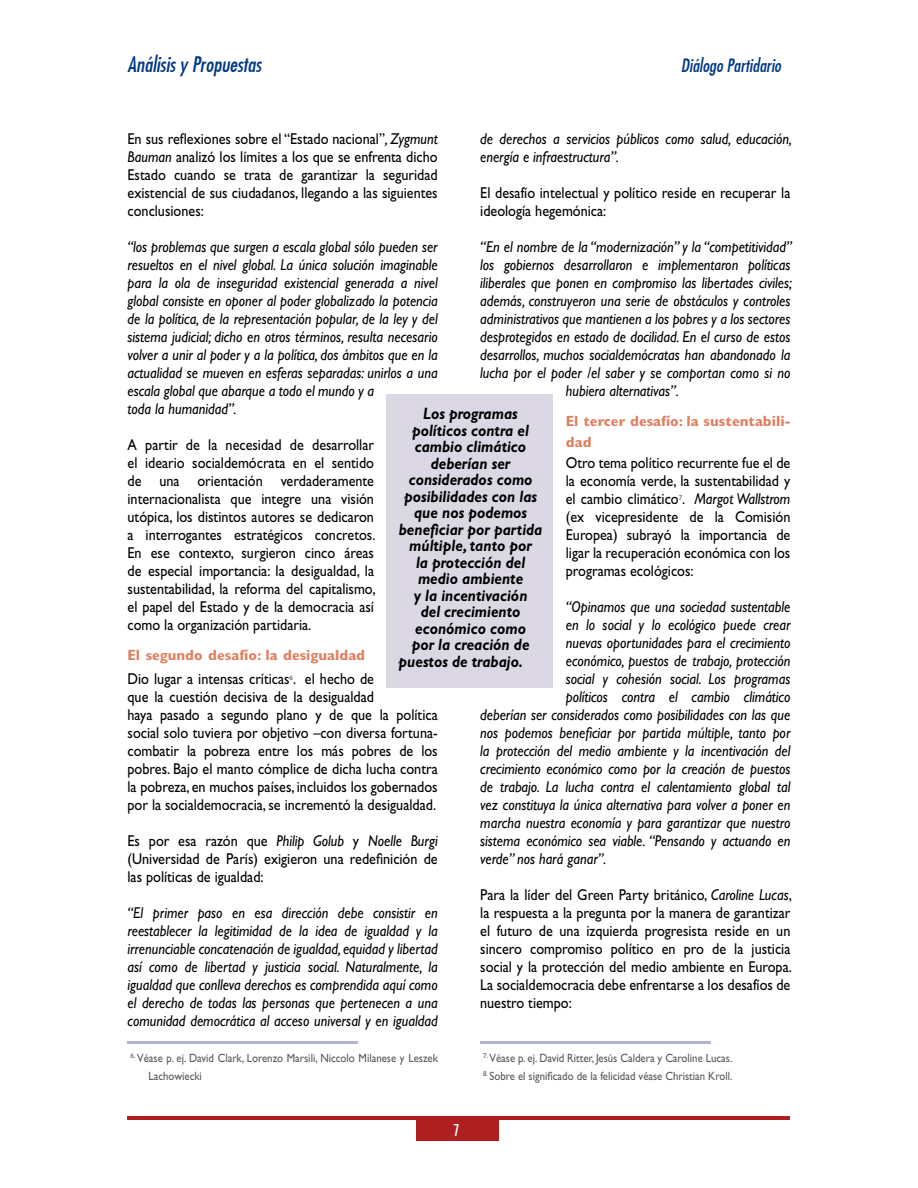
<style>
.page{position:relative;width:918px;height:1188px;background:#fff}
.page>*{position:absolute;margin:0;border:0;box-sizing:border-box;transform-origin:0 0}
.t1{font:italic 21px "Futura Md Cn";color:#003882}
.t2{font:italic 18px "Futura Md Cn";color:#003882}
.t3{font:condensed 18px "Gill Sans";color:#fff}
.t4{font:italic 700 16.5px "Gill Sans";color:#000;scale:.9 1}
.t5{font:italic 15.75px/18px "Gill Sans";color:#000;scale:.9 1}
.t6{font:15.75px/18px "Gill Sans";color:#000;text-align:justify;scale:.9 1}
.t7{font:700 condensed 14.85px/21px "Gill Sans";color:#e07f60;scale:1.11 1}
.t8{font:12px/18px "Gill Sans";color:#58585a;scale:.9 1}
.t9{font:7.05px "Gill Sans";color:#58585a}
.s1{font-style:italic}
</style>
<div class="page">
<div style="left:417px;top:1119px;width:82px;height:21px;background:#b01f1f"></div>
<hr style="left:128px;top:1116px;width:662px;height:3px;background:#b01f1f">
<hr style="left:128px;top:1041px;width:230px;height:3px;background:#b1b1d5">
<hr style="left:480px;top:1041px;width:231px;height:3px;background:#b1b1d5">
<div style="left:387px;top:394px;width:166px;height:294px;background:#dbd8e4"></div>
<h1 class="t1" style="left:128px;top:55px;width:135px">Análisis y Propuestas</h1>
<p class="t2" style="left:681px;top:57px;width:102px">Diálogo Partidario</p>
<p class="t6" style="left:128px;top:131px;width:346px">En sus reflexiones sobre el “Estado nacional”<span class="s1">, Zygmunt Bauman</span> analizó los límites a los que se enfrenta dicho Estado cuando se trata de garantizar la seguridad existencial de sus ciudadanos, llegando a las siguientes conclusiones:</p>
<p class="t5" style="left:128px;top:239px;width:346px">“los problemas que surgen a escala global sólo pueden ser resueltos en el nivel global. La única solución imaginable para la ola de inseguridad existencial generada a nivel global consiste en oponer al poder globalizado la potencia de la política, de la representación popular, de la ley y del sistema judicial; dicho en otros términos, resulta necesario volver a unir al poder y a la política, dos ámbitos que en la actualidad se mueven en esferas separadas: unirlos a una escala global que abarque a todo el mundo y a<br>toda la humanidad”.</p>
<p class="t6" style="left:128px;top:437px;width:277px">A partir de la necesidad de desarrollar el ideario socialdemócrata en el sentido de una orientación verdaderamente internacionalista que integre una visión utópica, los distintos autores se dedicaron a interrogantes estratégicos concretos.<br>En ese contexto, surgieron cinco áreas de especial importancia: la desigualdad, la sustentabilidad, la reforma del capitalismo, el papel del Estado y de la democracia así como la organización partidaria.</p>
<p class="t7" style="left:128px;top:646px;width:216px">El segundo desafío: la desigualdad</p>
<p class="t6" style="left:128px;top:671px;width:275px">Dio lugar a intensas críticas . el hecho de</p>
<p class="t5" style="left:480px;top:131px;width:348px">de derechos a servicios públicos como salud, educación, energía e infraestructura”.</p>
<p class="t6" style="left:480px;top:185px;width:346px">El desafío intelectual y político reside en recuperar la ideología hegemónica:</p>
<p class="t5" style="left:480px;top:239px;width:348px">“En el nombre de la “modernización” y la “competitividad”</p>
<p class="t5" style="left:480px;top:257px;width:346px">los gobiernos desarrollaron e implementaron políticas</p>
<p class="t5" style="left:480px;top:275px;width:348px">iliberales que ponen en compromiso las libertades civiles;</p>
<p class="t5" style="left:480px;top:293px;width:346px">además, construyeron una serie de obstáculos y controles</p>
<p class="t5" style="left:480px;top:311px;width:346px">administrativos que mantienen a los pobres y a los sectores</p>
<p class="t5" style="left:480px;top:329px;width:346px">desprotegidos en estado de docilidad. En el curso de estos</p>
<p class="t5" style="left:480px;top:347px;width:346px">desarrollos, muchos socialdemócratas han abandonado la</p>
<p class="t5" style="left:480px;top:365px;width:346px">lucha por el poder /el saber y se comportan como si no</p>
<p class="t5" style="left:566px;top:383px;width:127px">hubiera alternativas”.</p>
<p class="t7" style="left:566px;top:412px;width:204px">El tercer desafío: la sustentabili&shy;dad</p>
<p class="t6" style="left:566px;top:455px;width:251px">Otro tema político recurrente fue el de la economía verde, la sustentabilidad y el cambio climático . <span class="s1">Margot Wallstrom</span></p>
<p class="t4" style="left:423px;top:408px;width:107px">Los programas</p>
<p class="t4" style="left:412px;top:424px;width:131px">políticos contra el</p>
<p class="t4" style="left:415px;top:441px;width:125px">cambio climático</p>
<p class="t4" style="left:431px;top:457px;width:90px">deberían ser</p>
<p class="t4" style="left:409px;top:474px;width:139px">considerados como</p>
<p class="t4" style="left:404px;top:490px;width:149px">posibilidades con las</p>
<p class="t4" style="left:414px;top:507px;width:127px">que nos podemos</p>
<p class="t4" style="left:399px;top:523px;width:161px">beneficiar por partida</p>
<p class="t4" style="left:409px;top:540px;width:138px">múltiple, tanto por</p>
<p class="t4" style="left:416px;top:556px;width:123px">la protección del</p>
<p class="t4" style="left:418px;top:573px;width:118px">medio ambiente</p>
<p class="t4" style="left:414px;top:589px;width:128px">y la incentivación</p>
<p class="t4" style="left:421px;top:606px;width:112px">del crecimiento</p>
<p class="t4" style="left:415px;top:622px;width:125px">económico como</p>
<p class="t4" style="left:412px;top:639px;width:132px">por la creación de</p>
<p class="t4" style="left:399px;top:655px;width:140px">puestos de trabajo.</p>
<p class="t9" style="left:679px;top:495px;width:5px">7</p>
<p class="t6" style="left:566px;top:509px;width:251px">(ex vicepresidente de la Comisión Europea) subrayó la importancia de ligar la recuperación económica con los programas ecológicos:</p>
<p class="t5" style="left:566px;top:599px;width:251px">“Opinamos que una sociedad sustentable</p>
<p class="t5" style="left:566px;top:617px;width:251px">en lo social y lo ecológico puede crear</p>
<p class="t5" style="left:566px;top:635px;width:251px">nuevas oportunidades para el crecimiento</p>
<p class="t5" style="left:566px;top:653px;width:251px">económico, puestos de trabajo, protección</p>
<p class="t5" style="left:566px;top:671px;width:251px">social y cohesión social. Los programas</p>
<p class="t5" style="left:566px;top:689px;width:251px">políticos contra el cambio climático</p>
<p class="t5" style="left:480px;top:707px;width:346px">deberían ser considerados como posibilidades con las que</p>
<p class="t5" style="left:480px;top:725px;width:346px">nos podemos beneficiar por partida múltiple, tanto por</p>
<p class="t5" style="left:480px;top:743px;width:346px">la protección del medio ambiente y la incentivación del</p>
<p class="t5" style="left:480px;top:761px;width:346px">crecimiento económico como por la creación de puestos</p>
<p class="t5" style="left:480px;top:779px;width:346px">de trabajo. La lucha contra el calentamiento global tal</p>
<p class="t5" style="left:480px;top:797px;width:346px">vez constituya la única alternativa para volver a poner en</p>
<p class="t5" style="left:480px;top:815px;width:346px">marcha nuestra economía y para garantizar que nuestro</p>
<p class="t5" style="left:480px;top:833px;width:346px">sistema económico sea viable. “Pensando y actuando en</p>
<p class="t5" style="left:480px;top:851px;width:142px">verde” nos hará ganar”.</p>
<p class="t6" style="left:480px;top:887px;width:348px">Para la líder del Green Party británico, <span class="s1">Caroline Lucas</span>, la respuesta a la pregunta por la manera de garantizar el futuro de una izquierda progresista reside en un sincero compromiso político en pro de la justicia social y la protección del medio ambiente en Europa.<br>La socialdemocracia debe enfrentarse a los desafíos de nuestro tiempo:</p>
<p class="t9" style="left:290px;top:675px;width:5px">6</p>
<p class="t6" style="left:128px;top:689px;width:346px;text-align:left">que la cuestión decisiva de la desigualdad<br>haya pasado a segundo plano y de que la política social solo tuviera por objetivo –con diversa fortuna&shy;combatir la pobreza entre los más pobres de los pobres. Bajo el manto cómplice de dicha lucha contra la pobreza, en muchos países, incluidos los gobernados por la socialdemocracia, se incrementó la desigualdad.</p>
<p class="t6" style="left:128px;top:833px;width:346px">Es por esa razón que <span class="s1">Philip Golub</span> y <span class="s1">Noelle Burgi </span>(Universidad de París) exigieron una redefinición de las políticas de igualdad:</p>
<p class="t5" style="left:128px;top:905px;width:346px;text-align:justify">“El primer paso en esa dirección debe consistir en reestablecer la legitimidad de la idea de igualdad y la irrenunciable concatenación de igualdad, equidad y libertad así como de libertad y justicia social. Naturalmente, la igualdad que conlleva derechos es comprendida aquí como el derecho de todas las personas que pertenecen a una comunidad democrática al acceso universal y en igualdad</p>
<p class="t8" style="left:149px;top:1050px;width:323px;text-indent:-18px"><sup>6.</sup> Véase p. ej. David Clark, Lorenzo Marsili, Niccolo Milanese y Leszek<br>Lachowiecki</p>
<p class="t8" style="left:483px;top:1050px;width:278px"><sup>7.</sup> Véase p. ej. David Ritter, Jesús Caldera y Caroline Lucas.</p>
<p class="t8" style="left:483px;top:1068px;width:278px"><sup>8.</sup> Sobre el significado de la felicidad véase Christian Kroll.</p>
<p class="t3" style="left:453px;top:1120px;width:8px">7</p>
</div>
